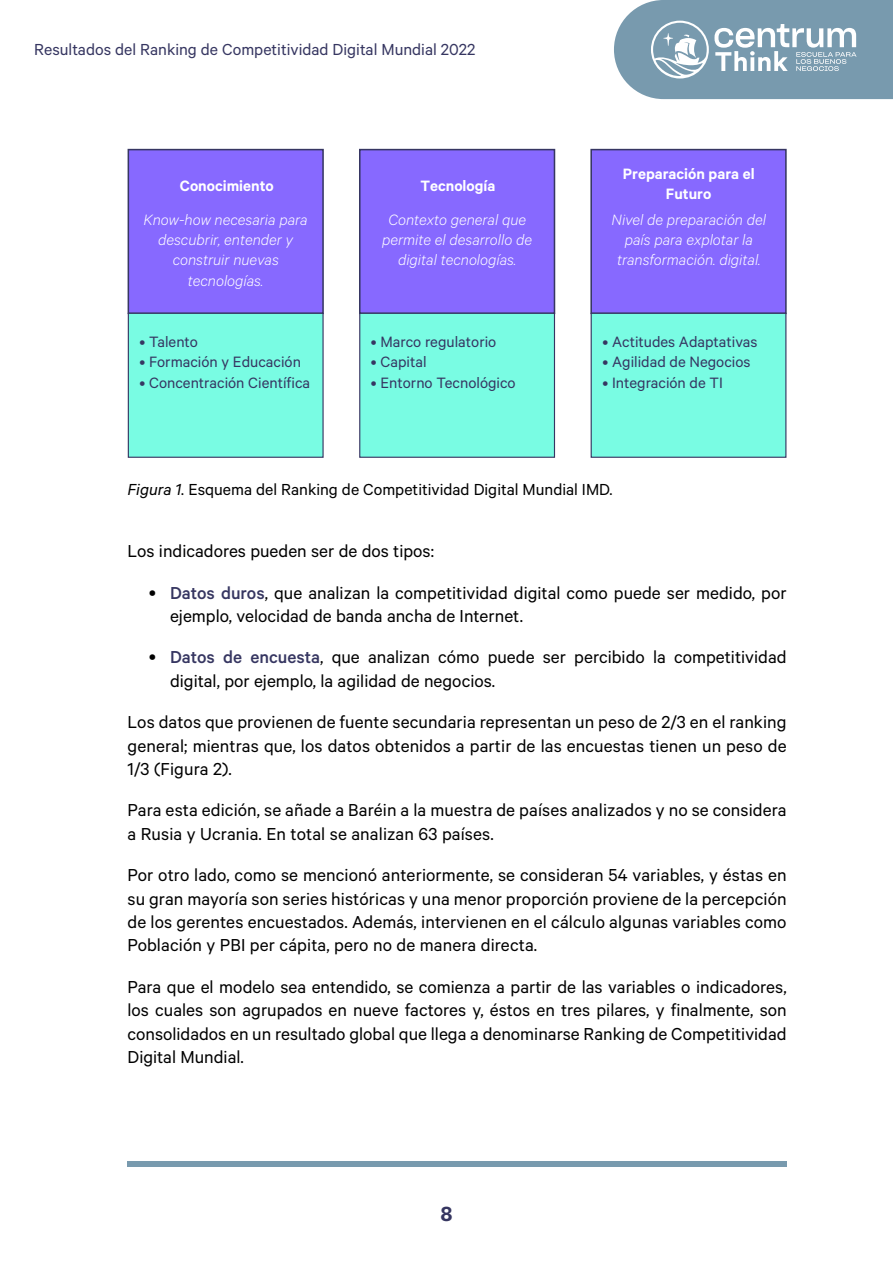
<style>
.page{position:relative;width:893px;height:1263px;background:#fff}
.page>*{position:absolute;margin:0;border:0;box-sizing:border-box;transform-origin:0 0}
.t1{font:700 20.25px "i A Writer Duospace";color:#363661}
.t2{font:19.5px/23.4px "Calibre";color:#000}
.t3{font:18px "Calibre";color:#000}
.t4{font:18px "Calibre";color:#363661}
.t5{font:italic 300 16.95px/20.2px "Calibre";color:#fff;text-align:center}
.t6{font:16.95px "Calibre";color:#363662}
.t7{font:600 16.95px/20.2px "Calibre";color:#fff;text-align:center}
.s1{font-style:italic}
.s2{font-weight:500;font-style:italic}
.s3{font-weight:500;color:#363661}
</style>
<div class="page">
<svg style="left:614px;top:0;width:279px;height:99px;background:#8ca9ba"></svg>
<div style="left:127px;top:1161px;width:660px;height:5px;background:#789aae"></div>
<div style="left:128px;top:150px;width:195px;height:163px;background:#8769ff"></div>
<div style="left:128px;top:149px;width:196px;height:165px;border:2px solid #363662"></div>
<div style="left:128px;top:313px;width:195px;height:144px;background:#79fce3"></div>
<div style="left:128px;top:313px;width:196px;height:145px;border:1px solid #363662"></div>
<div style="left:360px;top:150px;width:194px;height:163px;background:#8769ff"></div>
<div style="left:359px;top:149px;width:196px;height:165px;border:2px solid #363662"></div>
<div style="left:360px;top:313px;width:194px;height:144px;background:#79fce3"></div>
<div style="left:359px;top:313px;width:196px;height:145px;border:1px solid #363662"></div>
<div style="left:591px;top:150px;width:195px;height:163px;background:#8769ff"></div>
<div style="left:590px;top:149px;width:197px;height:165px;border:2px solid #363662"></div>
<div style="left:591px;top:313px;width:195px;height:144px;background:#79fce3"></div>
<div style="left:591px;top:313px;width:195px;height:145px;border:1px solid #363662"></div>
<p class="t4" style="left:34px;top:39px;width:442px">Resultados del Ranking de Competitividad Digital Mundial 2022</p>
<p class="t7" style="left:180px;top:175px;width:95px">Conocimiento</p>
<p class="t7" style="left:420px;top:175px;width:76px">Tecnología</p>
<p class="t7" style="left:623px;top:163px;width:133px">Preparación para el<br>Futuro</p>
<p class="t5" style="left:144px;top:209px;width:166px">Know-how necesaria para descubrir, entender y construir nuevas tecnologías.</p>
<p class="t5" style="left:382px;top:209px;width:152px">Contexto general que permite el desarrollo de digital tecnologías.</p>
<p class="t5" style="left:611px;top:209px;width:156px">Nivel de preparación del país para explotar la transformación. digital.</p>
<p class="t6" style="left:140px;top:332px;width:60px">• Talento</p>
<p class="t6" style="left:140px;top:352px;width:163px">• Formación y Educación</p>
<p class="t6" style="left:140px;top:372px;width:172px">• Concentración Científica</p>
<p class="t6" style="left:371px;top:332px;width:127px">• Marco regulatorio</p>
<p class="t6" style="left:371px;top:352px;width:57px">• Capital</p>
<p class="t6" style="left:371px;top:372px;width:146px">• Entorno Tecnológico</p>
<p class="t6" style="left:603px;top:332px;width:156px">• Actitudes Adaptativas</p>
<p class="t6" style="left:603px;top:352px;width:149px">• Agilidad de Negocios</p>
<p class="t6" style="left:603px;top:372px;width:122px">• Integración de TI</p>
<p class="t3" style="left:128px;top:479px;width:487px"><span class="s1">Figura 1.</span> Esquema del Ranking de Competitividad Digital Mundial IMD.</p>
<p class="t2" style="left:128px;top:539px;width:308px">Los indicadores pueden ser de dos tipos:</p>
<p class="t2" style="left:170px;top:580px;width:618px;text-indent:-21px"><span class="s2">•</span> <span class="s3">Datos duros</span>, que analizan la competitividad digital como puede ser medido, por ejemplo, velocidad de banda ancha de Internet.</p>
<p class="t2" style="left:170px;top:645px;width:618px;text-indent:-21px"><span class="s2">•</span> <span class="s3">Datos de encuesta</span>, que analizan cómo puede ser percibido la competitividad digital, por ejemplo, la agilidad de negocios.</p>
<p class="t2" style="left:128px;top:710px;width:661px;text-align:justify">Los datos que provienen de fuente secundaria representan un peso de 2/3 en el ranking general; mientras que, los datos obtenidos a partir de las encuestas tienen un peso de 1/3 (Figura 2).</p>
<p class="t2" style="left:128px;top:798px;width:661px">Para esta edición, se añade a Baréin a la muestra de países analizados y no se considera a Rusia y Ucrania. En total se analizan 63 países.</p>
<p class="t2" style="left:128px;top:863px;width:661px;text-align:justify">Por otro lado, como se mencionó anteriormente, se consideran 54 variables, y éstas en su gran mayoría son series históricas y una menor proporción proviene de la percepción de los gerentes encuestados. Además, intervienen en el cálculo algunas variables como Población y PBI per cápita, pero no de manera directa.</p>
<p class="t2" style="left:128px;top:974px;width:661px;text-align:justify">Para que el modelo sea entendido, se comienza a partir de las variables o indicadores, los cuales son agrupados en nueve factores y, éstos en tres pilares, y finalmente, son consolidados en un resultado global que llega a denominarse Ranking de Competitividad Digital Mundial.</p>
<p class="t1" style="left:440px;top:1197px;width:14px">8</p>
</div>
